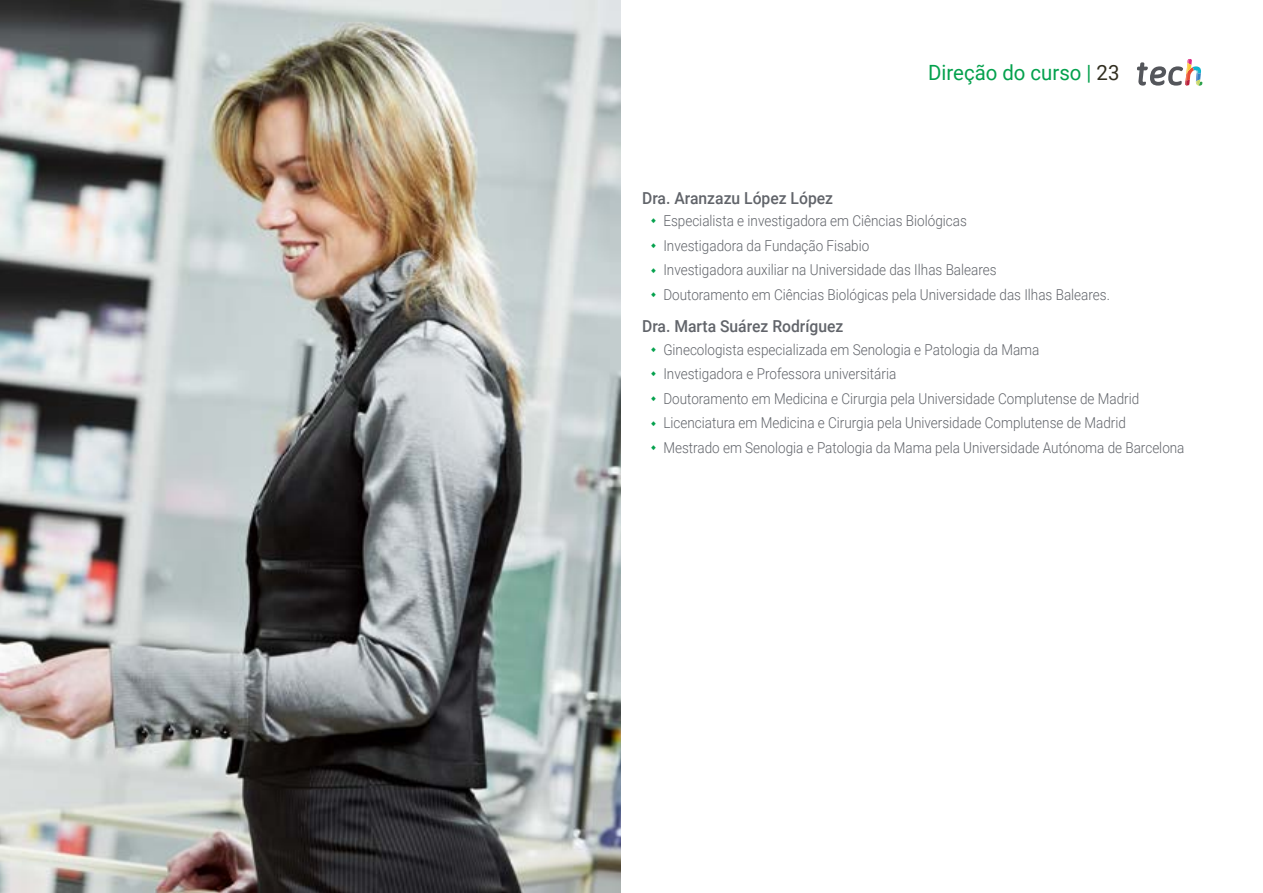
<style>
.page{position:relative;width:1263px;height:893px;background:#fff}
.page>*{position:absolute;margin:0;border:0;box-sizing:border-box;transform-origin:0 0}
.t1{font:21px "Roboto";color:#04a14d}
.t2{font:500 16.5px "Roboto";color:#61646a;scale:.95 1}
.t3{font:300 15px/24.6px "Roboto";color:#61646a;scale:.9 1}
.s1{color:#312e20}
</style>
<div class="page">
<img style="left:0;top:0;width:621px;height:893px">
<svg style="left:1137px;top:59px;width:65px;height:27px"></svg>
<h1 class="t1" style="left:928px;top:57px;width:193px">Direção do curso | <span class="s1">23</span></h1>
<p class="t2" style="left:642px;top:186px;width:203px">Dra. Aranzazu López López</p>
<p class="t3" style="left:663px;top:208px;width:498px">Especialista e investigadora em Ciências Biológicas<br>Investigadora da Fundação Fisabio<br>Investigadora auxiliar na Universidade das Ilhas Baleares<br>Doutoramento em Ciências Biológicas pela Universidade das Ilhas Baleares.</p>
<p class="t2" style="left:642px;top:315px;width:213px">Dra. Marta Suárez Rodríguez</p>
<p class="t3" style="left:663px;top:336px;width:580px">Ginecologista especializada em Senologia e Patologia da Mama<br>Investigadora e Professora universitária<br>Doutoramento em Medicina e Cirurgia pela Universidade Complutense de Madrid Licenciatura em Medicina e Cirurgia pela Universidade Complutense de Madrid Mestrado em Senologia e Patologia da Mama pela Universidade Autónoma de Barcelona</p>
</div>
